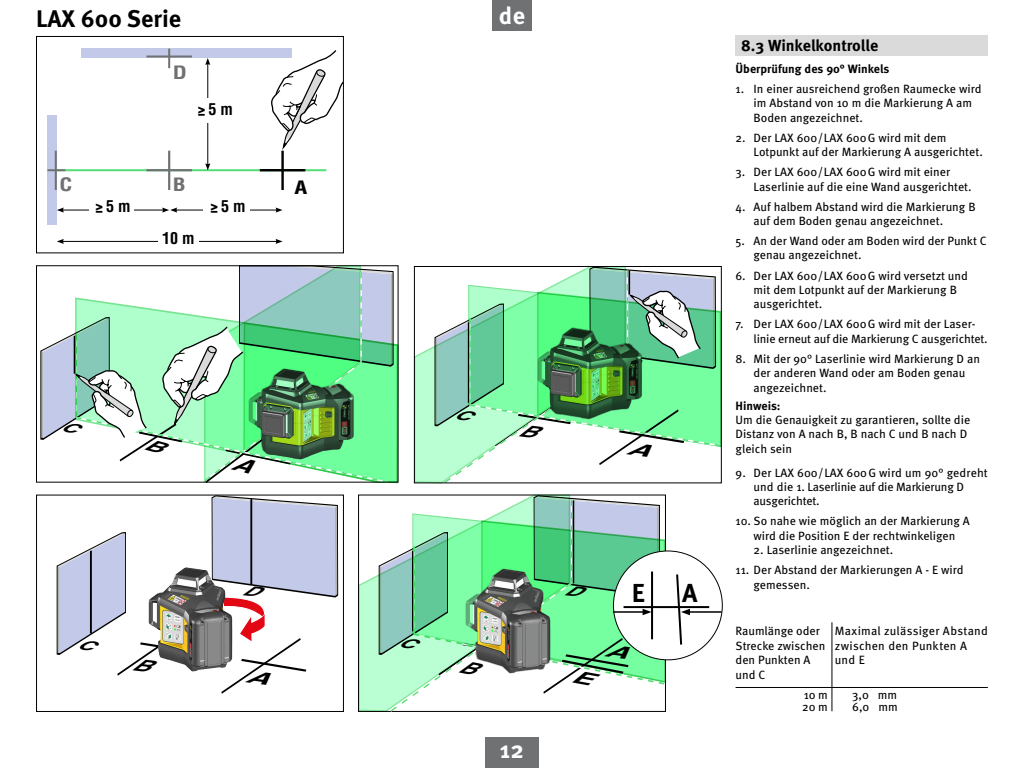
<style>
.page{position:relative;width:1024px;height:768px;background:#fff}
.page>*{position:absolute;margin:0;border:0;box-sizing:border-box;transform-origin:0 0}
.t1{font:700 26px "Meta Pro";color:#000}
.t2{font:700 24px "Meta Pro";color:#000}
.t3{font:700 24px "Meta Pro";color:#fff}
.t4{font:700 condensed 18px "Helvetica";color:#707173;scale:1.29 1}
.t5{font:700 condensed 18px "Helvetica";color:#000;scale:1.29 1}
.t6{font:700 16px "Meta Pro";letter-spacing:-.01em;color:#000}
.t7{font:700 condensed 16px "Helvetica";color:#000}
.t8{font:12px/14.4px "Meta Pro";color:#000}
.t9{font:700 12px "Meta Pro";color:#000}
.s1{font-family:"Arial";font-weight:900;font-stretch:normal;font-size:11.5px}
</style>
<div class="page">
<div style="left:492px;top:0;width:40px;height:30px;background:#707173"></div>
<div style="left:736px;top:35px;width:252px;height:21px;background:#dadada"></div>
<hr style="left:831px;top:622px;width:1px;height:65px;background:#000">
<hr style="left:736px;top:687px;width:96px;height:1px;background:#000">
<hr style="left:832px;top:687px;width:156px;height:1px;background:#000">
<svg style="left:831px;top:688px;width:1px;height:23px"></svg>
<hr style="left:57px;top:169px;width:269px;height:2px;background:#54de76">
<div style="left:48px;top:116px;width:9px;height:109px;background:#c3c9e8"></div>
<svg style="left:271px;top:49px;width:71px;height:102px"></svg>
<hr style="left:168px;top:151px;width:2px;height:39px;background:#707173">
<div style="left:81px;top:49px;width:210px;height:9px;background:#c3c9e8"></div>
<hr style="left:281px;top:151px;width:3px;height:39px;background:#000">
<hr style="left:146px;top:169px;width:46px;height:2px;background:#707173">
<hr style="left:207px;top:63px;width:1px;height:102px;background:#000">
<svg style="left:205px;top:163px;width:5px;height:7px"></svg>
<svg style="left:205px;top:58px;width:5px;height:7px"></svg>
<div style="left:185px;top:98px;width:57px;height:25px;background:#fff"></div>
<hr style="left:260px;top:169px;width:45px;height:2px;background:#000">
<hr style="left:55px;top:151px;width:2px;height:39px;background:#707173">
<svg style="left:48px;top:169px;width:17px;height:2px"></svg>
<svg style="left:168px;top:49px;width:2px;height:19px"></svg>
<hr style="left:146px;top:56px;width:46px;height:2px;background:#707173">
<svg style="left:54px;top:172px;width:290px;height:323px"></svg>
<svg style="left:74px;top:485px;width:261px;height:10px"></svg>
<svg style="left:395px;top:265px;width:38px;height:141px"></svg>
<svg style="left:516px;top:265px;width:204px;height:63px"></svg>
<svg style="left:573px;top:328px;width:149px;height:156px;background:#76d286"></svg>
<svg style="left:589px;top:268px;width:128px;height:102px"></svg>
<div style="left:414px;top:266px;width:308px;height:217px;border:1px solid #000"></div>
<div style="left:36px;top:495px;width:308px;height:217px;border:1px solid #000"></div>
<svg style="left:395px;top:406px;width:294px;height:362px"></svg>
<svg style="left:460px;top:441px;width:230px;height:320px"></svg>
<svg style="left:412px;top:660px;width:254px;height:100px"></svg>
<svg style="left:335px;top:478px;width:258px;height:247px"></svg>
<div style="left:613px;top:551px;width:109px;height:109px;background:#fff;border-radius:50%"></div>
<hr style="left:687px;top:611px;width:35px;height:2px;background:#000">
<svg style="left:675px;top:574px;width:15px;height:71px"></svg>
<hr style="left:624px;top:606px;width:85px;height:2px;background:#000">
<img style="left:195px;top:568px;width:16px;height:103px">
<svg style="left:39px;top:251px;width:356px;height:234px"></svg>
<svg style="left:433px;top:292px;width:140px;height:193px"></svg>
<svg style="left:597px;top:407px;width:89px;height:61px"></svg>
<svg style="left:56px;top:532px;width:139px;height:144px"></svg>
<svg style="left:211px;top:495px;width:129px;height:201px"></svg>
<svg style="left:377px;top:495px;width:285px;height:219px"></svg>
<h2 class="t2" style="left:36px;top:-1px;width:147px">LAX 600 Serie</h2>
<h3 class="t4" style="left:173px;top:61px;width:12px">D</h3>
<h3 class="t7" style="left:198px;top:99px;width:36px"><span class="s1">≥</span> 5 m</h3>
<h3 class="t4" style="left:60px;top:173px;width:11px">C</h3>
<h3 class="t4" style="left:173px;top:173px;width:11px">B</h3>
<h3 class="t7" style="left:95px;top:197px;width:36px"><span class="s1">≥</span> 5 m</h3>
<h3 class="t7" style="left:211px;top:197px;width:36px"><span class="s1">≥</span> 5 m</h3>
<h3 class="t7" style="left:162px;top:228px;width:34px">10 m</h3>
<h3 class="t5" style="left:295px;top:176px;width:11px">A</h3>
<h2 class="t3" style="left:499px;top:-3px;width:28px">de</h2>
<h2 class="t3" style="left:500px;top:731px;width:26px">12</h2>
<h1 class="t1" style="left:632px;top:573px;width:15px">E</h1>
<h1 class="t1" style="left:682px;top:573px;width:17px">A</h1>
<h3 class="t6" style="left:741px;top:33px;width:139px">8.3 Winkelkontrolle</h3>
<p class="t9" style="left:736px;top:59px;width:155px">Überprüfung des 90° Winkels</p>
<p class="t8" style="left:754px;top:81px;width:230px;text-indent:-18px">1. In einer ausreichend großen Raumecke wird im Abstand von 10 m die Markierung A am<br>Boden angezeichnet.</p>
<p class="t8" style="left:754px;top:130px;width:231px;text-indent:-18px">2. Der LAX 600/LAX 600G wird mit dem<br>Lotpunkt auf der Markierung A ausgerichtet.</p>
<p class="t8" style="left:754px;top:164px;width:220px;text-indent:-18px">3. Der LAX 600/LAX 600G wird mit einer<br>Laserlinie auf die eine Wand ausgerichtet.</p>
<p class="t8" style="left:754px;top:198px;width:224px;text-indent:-18px">4. Auf halbem Abstand wird die Markierung B auf dem Boden genau angezeichnet.</p>
<p class="t8" style="left:754px;top:233px;width:235px;text-indent:-18px">5. An der Wand oder am Boden wird der Punkt C genau angezeichnet.</p>
<p class="t8" style="left:754px;top:267px;width:216px;text-indent:-18px">6. Der LAX 600/LAX 600G wird versetzt und mit dem Lotpunkt auf der Markierung B ausgerichtet.</p>
<p class="t8" style="left:754px;top:316px;width:236px;text-indent:-18px">7. Der LAX 600/LAX 600G wird mit der Laser&shy;linie erneut auf die Markierung C ausgerichtet.</p>
<p class="t8" style="left:754px;top:351px;width:228px;text-indent:-18px">8. Mit der 90° Laserlinie wird Markierung D an der anderen Wand oder am Boden genau angezeichnet.</p>
<p class="t9" style="left:736px;top:396px;width:47px">Hinweis:</p>
<p class="t8" style="left:736px;top:412px;width:236px">Um die Genauigkeit zu garantieren, sollte die<br>Distanz von A nach B, B nach C und B nach D gleich sein</p>
<p class="t8" style="left:754px;top:464px;width:236px;text-indent:-18px">9. Der LAX 600/LAX 600G wird um 90° gedreht und die 1. Laserlinie auf die Markierung D ausgerichtet.</p>
<p class="t8" style="left:736px;top:513px;width:236px;text-align:center">10. So nahe wie möglich an der Markierung A wird die Position E der rechtwinkeligen</p>
<p class="t8" style="left:754px;top:542px;width:141px">2. Laserlinie angezeichnet.</p>
<p class="t8" style="left:754px;top:562px;width:212px;text-indent:-18px">11. Der Abstand der Markierungen A - E wird gemessen.</p>
<p class="t8" style="left:736px;top:623px;width:91px">Raumlänge oder<br>Strecke zwischen den Punkten A und C</p>
<p class="t8" style="left:835px;top:623px;width:155px">Maximal zulässiger Abstand zwischen den Punkten A und E</p>
<p class="t8" style="left:804px;top:687px;width:26px">10 m</p>
<p class="t8" style="left:852px;top:687px;width:46px">3,0 mm</p>
<p class="t8" style="left:802px;top:699px;width:27px">20 m</p>
<p class="t8" style="left:852px;top:699px;width:47px">6,0 mm</p>
</div>
